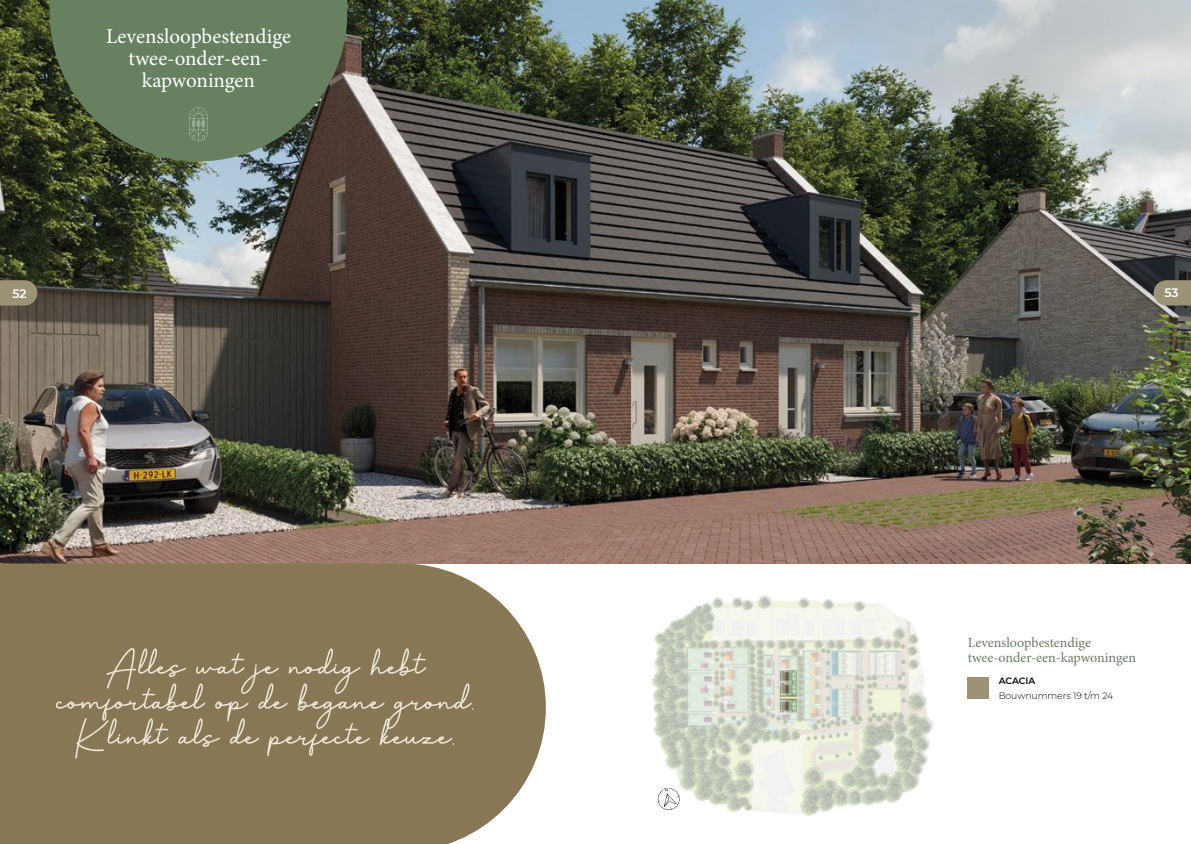
<style>
.page{position:relative;width:1191px;height:844px;background:#fff}
.page>*{position:absolute;margin:0;border:0;box-sizing:border-box;transform-origin:0 0}
.t1{font:61.25px "Masheiyo";letter-spacing:-.005em;color:#ece6d6}
.t2{font:21px/22.2px "Minion Pro";color:#fff;text-align:center}
.t3{font:14px/14.9px "Minion Pro";color:#678060}
.t4{font:600 12.25px "Montserrat";color:#fff}
.t5{font:300 9.19px "Montserrat";color:#000}
.t6{font:600 9.19px "Montserrat";letter-spacing:-.01em;color:#000}
</style>
<div class="page">
<img style="left:0;top:0;width:1191px;height:563px">
<div style="left:967px;top:677px;width:21px;height:21px;background:#9c9376"></div>
<svg style="left:652px;top:595px;width:282px;height:221px"></svg>
<svg style="left:658px;top:787px;width:21px;height:22px"></svg>
<svg style="left:1153px;top:280px;width:38px;height:25px"></svg>
<svg style="left:0;top:280px;width:37px;height:25px"></svg>
<svg style="left:50px;top:0;width:297px;height:161px;background:#5f7457"></svg>
<svg style="left:189px;top:107px;width:19px;height:34px"></svg>
<div style="left:0;top:563px;width:546px;height:280px;background:#875"></div>
<p class="t2" style="left:106px;top:25px;width:186px">Levensloopbestendige twee-onder-een&shy;kapwoningen</p>
<p class="t4" style="left:12px;top:284px;width:16px">52</p>
<p class="t4" style="left:1164px;top:284px;width:16px">53</p>
<p class="t1" style="left:106px;top:641px;width:319px">Alles wat je nodig hebt</p>
<p class="t1" style="left:56px;top:676px;width:421px">comfortabel op de begane grond.</p>
<p class="t1" style="left:75px;top:711px;width:382px">Klinkt als de perfecte keuze.</p>
<p class="t3" style="left:967px;top:634px;width:170px">Levensloopbestendige twee-onder-een-kapwoningen</p>
<p class="t6" style="left:998px;top:674px;width:38px">ACACIA</p>
<p class="t5" style="left:998px;top:689px;width:116px">Bouwnummers 19 t/m 24</p>
</div>
